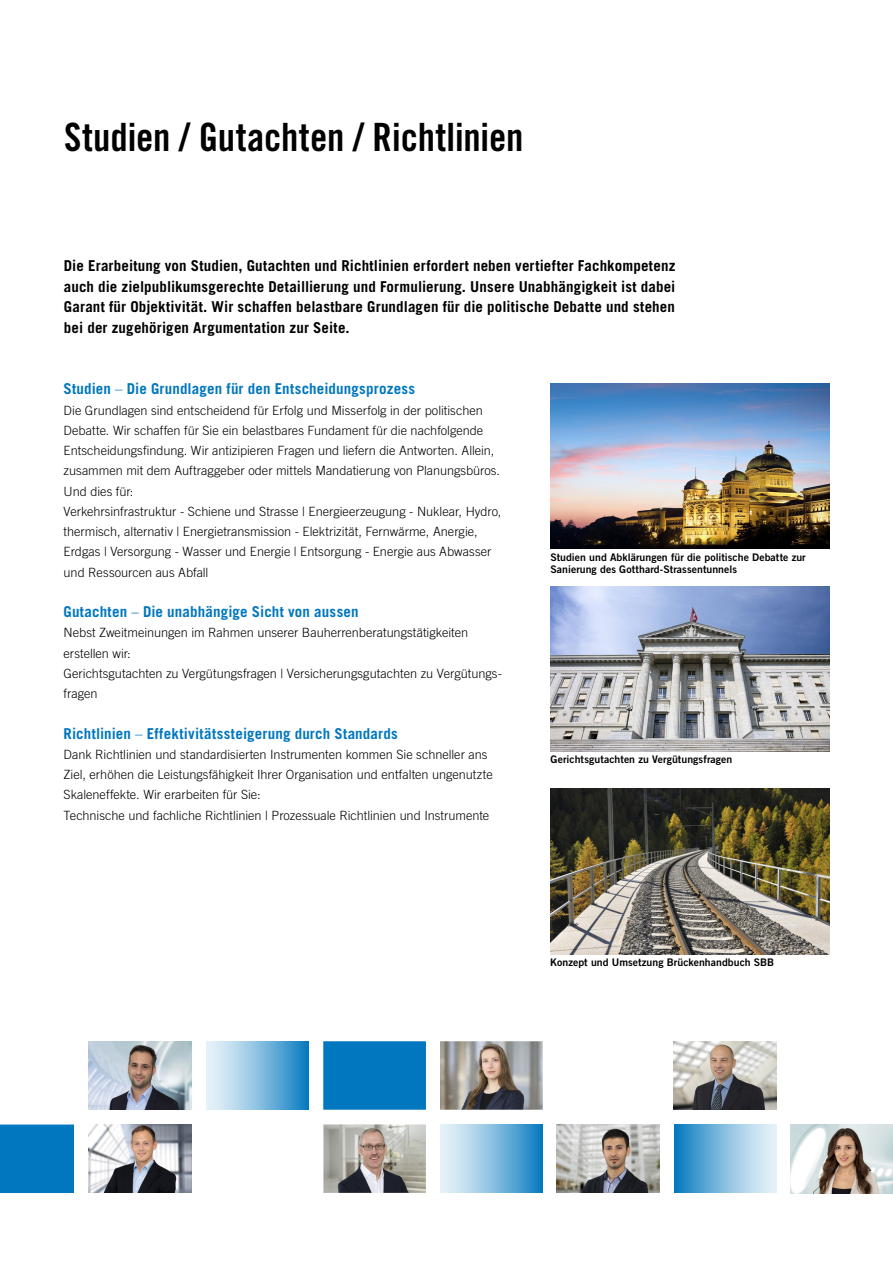
<style>
.page{position:relative;width:893px;height:1263px;background:#fff}
.page>*{position:absolute;margin:0;border:0;box-sizing:border-box;transform-origin:0 0}
.t1{font:39px "Trade Gothic LT Std Bd Cn 20";letter-spacing:-.005em;color:#000}
.t2{font:700 15px/20.7px "Trade Gothic LT Std";letter-spacing:.01em;color:#000;text-align:justify}
.t3{font:700 15px "Trade Gothic LT Std";letter-spacing:.01em;color:#0077be}
.t4{font:300 12.75px/20.2px "Trade Gothic LT Std";color:#000}
.t5{font:10.5px/12px "Trade Gothic LT Std Bd 2";letter-spacing:.005em;color:#000}
.s1{font-weight:300}
</style>
<div class="page">
<img style="left:550px;top:383px;width:279px;height:165px">
<img style="left:550px;top:586px;width:279px;height:166px">
<img style="left:550px;top:789px;width:279px;height:165px">
<svg style="left:207px;top:1041px;width:102px;height:69px;background:#84bddf"></svg>
<svg style="left:674px;top:1124px;width:102px;height:69px;background:#81bbde"></svg>
<svg style="left:440px;top:1124px;width:103px;height:69px;background:#85bddf"></svg>
<img style="left:323px;top:1124px;width:103px;height:69px">
<img style="left:440px;top:1041px;width:103px;height:69px">
<img style="left:89px;top:1041px;width:102px;height:69px">
<img style="left:89px;top:1124px;width:102px;height:69px">
<img style="left:557px;top:1124px;width:103px;height:69px">
<img style="left:674px;top:1041px;width:103px;height:69px">
<div style="left:323px;top:1041px;width:103px;height:69px;background:#0077be"></div>
<div style="left:0;top:1124px;width:74px;height:69px;background:#0077be"></div>
<img style="left:790px;top:1124px;width:103px;height:69px">
<h1 class="t1" style="left:64px;top:113px;width:461px">Studien / Gutachten / Richtlinien</h1>
<p class="t2" style="left:64px;top:255px;width:613px">Die Erarbeitung von Studien, Gutachten und Richtlinien erfordert neben vertiefter Fachkompetenz auch die zielpublikumsgerechte Detaillierung und Formulierung. Unsere Unabhängigkeit ist dabei Garant für Objektivität. Wir schaffen belastbare Grundlagen für die politische Debatte und stehen bei der zugehörigen Argumentation zur Seite.</p>
<p class="t3" style="left:64px;top:380px;width:353px">Studien <span class="s1">–</span> Die Grundlagen für den Entscheidungsprozess</p>
<p class="t4" style="left:64px;top:400px;width:439px">Die Grundlagen sind entscheidend für Erfolg und Misserfolg in der politischen Debatte. Wir schaffen für Sie ein belastbares Fundament für die nachfolgende Entscheidungsfindung. Wir antizipieren Fragen und liefern die Antworten. Allein, zusammen mit dem Auftraggeber oder mittels Mandatierung von Planungsbüros.<br>Und dies für:<br>Verkehrsinfrastruktur - Schiene und Strasse | Energieerzeugung - Nuklear, Hydro, thermisch, alternativ | Energietransmission - Elektrizität, Fernwärme, Anergie, Erdgas | Versorgung - Wasser und Energie | Entsorgung - Energie aus Abwasser und Ressourcen aus Abfall</p>
<p class="t3" style="left:64px;top:602px;width:297px">Gutachten <span class="s1">–</span> Die unabhängige Sicht von aussen</p>
<p class="t4" style="left:64px;top:622px;width:440px">Nebst Zweitmeinungen im Rahmen unserer Bauherrenberatungstätigkeiten erstellen wir:<br>Gerichtsgutachten zu Vergütungsfragen | Versicherungsgutachten zu Vergütungs&shy;fragen</p>
<p class="t3" style="left:64px;top:724px;width:336px">Richtlinien <span class="s1">–</span> Effektivitätssteigerung durch Standards</p>
<p class="t4" style="left:64px;top:744px;width:431px">Dank Richtlinien und standardisierten Instrumenten kommen Sie schneller ans Ziel, erhöhen die Leistungsfähigkeit Ihrer Organisation und entfalten ungenutzte Skaleneffekte. Wir erarbeiten für Sie:<br>Technische und fachliche Richtlinien | Prozessuale Richtlinien und Instrumente</p>
<p class="t5" style="left:550px;top:551px;width:257px">Studien und Abklärungen für die politische Debatte zur<br>Sanierung des Gotthard-Strassentunnels</p>
<p class="t5" style="left:551px;top:753px;width:183px">Gerichtsgutachten zu Vergütungsfragen</p>
<p class="t5" style="left:550px;top:956px;width:226px">Konzept und Umsetzung Brückenhandbuch SBB</p>
</div>
